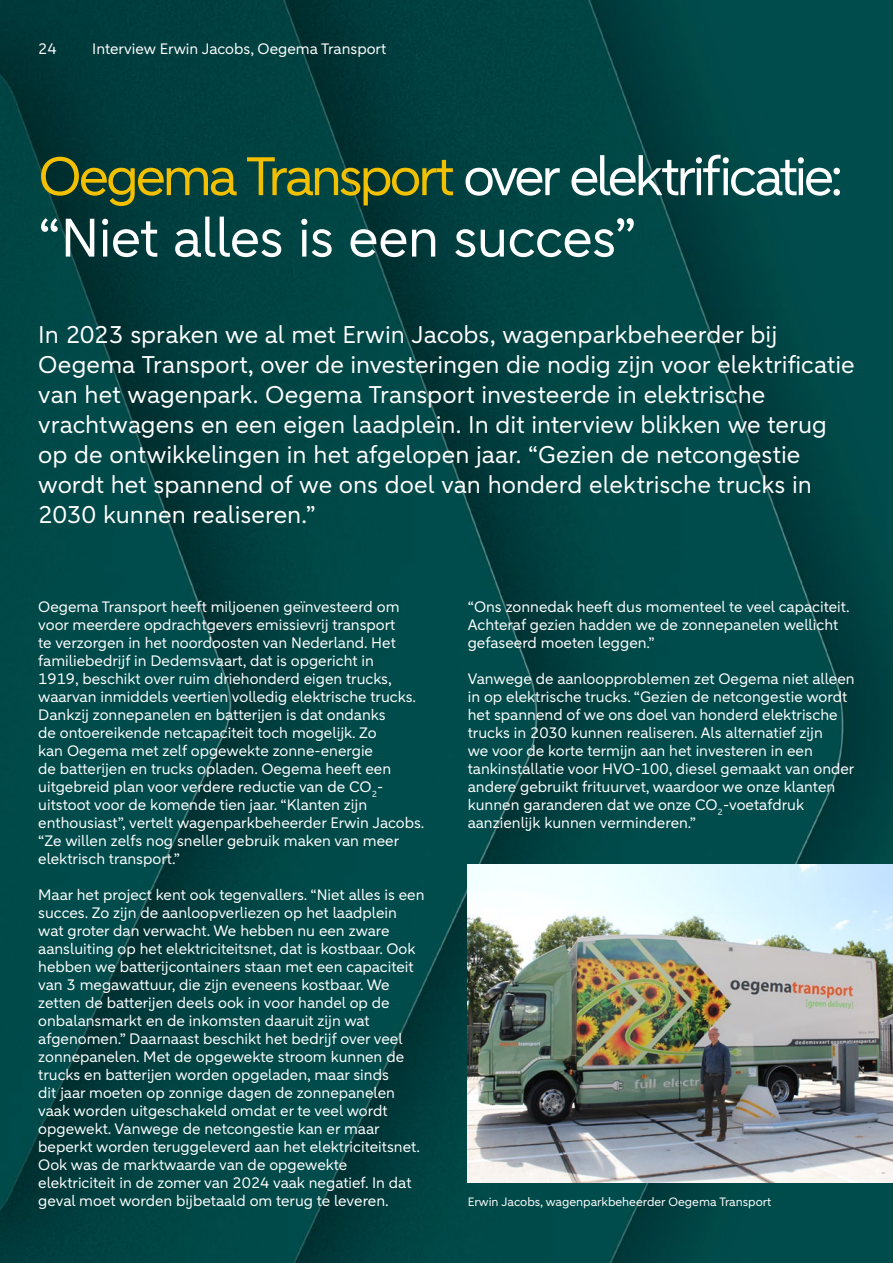
<style>
.page{position:relative;width:893px;height:1263px;background:#fff}
.page>*{position:absolute;margin:0;border:0;box-sizing:border-box;transform-origin:0 0}
.t1{font:53.7px/61.5px "ABNAMRO Sans";letter-spacing:-.055em;color:#fff}
.t2{font:24px/30px "ABNAMRO Sans";color:#fff}
.t3{font:15px/18px "ABNAMRO Sans";color:#fff}
.t4{font:12px "ABNAMRO Sans";color:#fff}
.s1{color:#f3c000}
</style>
<div class="page">
<img style="left:0;top:0;width:893px;height:1263px">
<img style="left:468px;top:864px;width:425px;height:319px">
<p class="t3" style="left:38px;top:40px;width:20px">24</p>
<p class="t3" style="left:92px;top:40px;width:295px">Interview Erwin Jacobs, Oegema Transport</p>
<h1 class="t1" style="left:38px;top:147px;width:807px"><span class="s1">Oegema Transport</span> over elektrificatie: “Niet alles is een succes”</h1>
<p class="t2" style="left:38px;top:320px;width:818px">In 2023 spraken we al met Erwin Jacobs, wagenparkbeheerder bij Oegema Transport, over de investeringen die nodig zijn voor elektrificatie van het wagenpark. Oegema Transport investeerde in elektrische vrachtwagens en een eigen laadplein. In dit interview blikken we terug op de ontwikkelingen in het afgelopen jaar. “Gezien de netcongestie wordt het spannend of we ons doel van honderd elektrische trucks in 2030 kunnen realiseren.”</p>
<p class="t3" style="left:38px;top:598px;width:388px">Oegema Transport heeft miljoenen geïnvesteerd om voor meerdere opdrachtgevers emissievrij transport<br>te verzorgen in het noordoosten van Nederland. Het familiebedrijf in Dedemsvaart, dat is opgericht in<br>1919, beschikt over ruim driehonderd eigen trucks, waarvan inmiddels veertien volledig elektrische trucks.<br>Dankzij zonnepanelen en batterijen is dat ondanks<br>de ontoereikende netcapaciteit toch mogelijk. Zo<br>kan Oegema met zelf opgewekte zonne-energie<br>de batterijen en trucks opladen. Oegema heeft een uitgebreid plan voor verdere reductie van de CO<sub>2</sub>- uitstoot voor de komende tien jaar. “Klanten zijn enthousiast”, vertelt wagenparkbeheerder Erwin Jacobs. “Ze willen zelfs nog sneller gebruik maken van meer elektrisch transport.”</p>
<p class="t3" style="left:38px;top:886px;width:388px">Maar het project kent ook tegenvallers. “Niet alles is een succes. Zo zijn de aanloopverliezen op het laadplein wat groter dan verwacht. We hebben nu een zware aansluiting op het elektriciteitsnet, dat is kostbaar. Ook hebben we batterijcontainers staan met een capaciteit van 3 megawattuur, die zijn eveneens kostbaar. We zetten de batterijen deels ook in voor handel op de onbalansmarkt en de inkomsten daaruit zijn wat afgenomen.” Daarnaast beschikt het bedrijf over veel zonnepanelen. Met de opgewekte stroom kunnen de trucks en batterijen worden opgeladen, maar sinds<br>dit jaar moeten op zonnige dagen de zonnepanelen vaak worden uitgeschakeld omdat er te veel wordt opgewekt. Vanwege de netcongestie kan er maar beperkt worden teruggeleverd aan het elektriciteitsnet.<br>Ook was de marktwaarde van de opgewekte elektriciteit in de zomer van 2024 vaak negatief. In dat geval moet worden bijbetaald om terug te leveren.</p>
<p class="t3" style="left:468px;top:598px;width:383px">“Ons zonnedak heeft dus momenteel te veel capaciteit.<br>Achteraf gezien hadden we de zonnepanelen wellicht gefaseerd moeten leggen.”</p>
<p class="t3" style="left:468px;top:670px;width:388px">Vanwege de aanloopproblemen zet Oegema niet alleen in op elektrische trucks. “Gezien de netcongestie wordt het spannend of we ons doel van honderd elektrische trucks in 2030 kunnen realiseren. Als alternatief zijn<br>we voor de korte termijn aan het investeren in een tankinstallatie voor HVO-100, diesel gemaakt van onder andere gebruikt frituurvet, waardoor we onze klanten kunnen garanderen dat we onze CO<sub>2</sub>-voetafdruk aanzienlijk kunnen verminderen.”</p>
<p class="t4" style="left:468px;top:1194px;width:305px">Erwin Jacobs, wagenparkbeheerder Oegema Transport</p>
</div>
